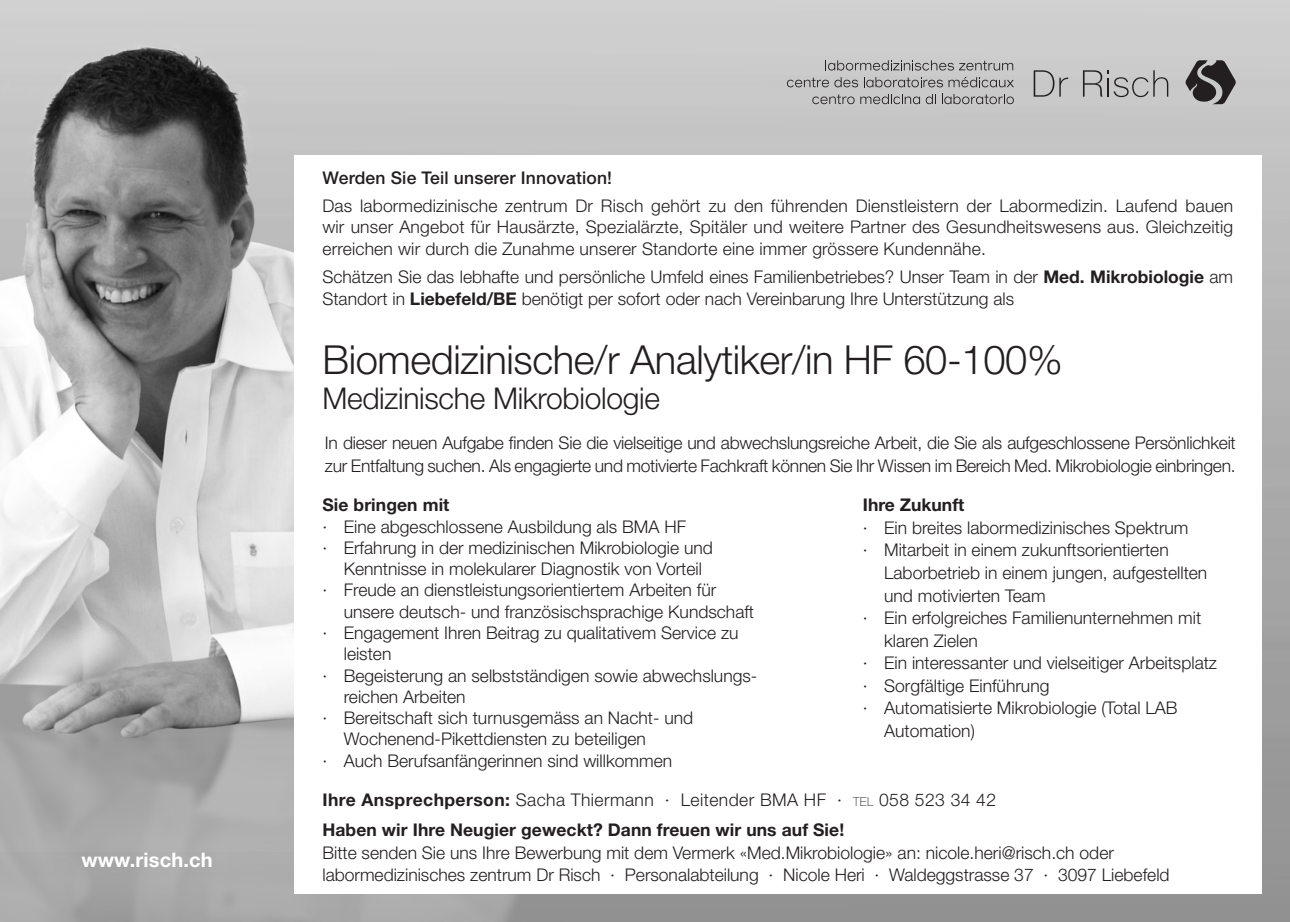
<style>
.page{position:relative;width:1290px;height:922px;background:#fff}
.page>*{position:absolute;margin:0;border:0;box-sizing:border-box;transform-origin:0 0}
.t1{font:300 40px "Ylbypr Helvetica Neue LT Std";letter-spacing:-.01em;color:#231f20}
.t2{font:300 30px "Ylbypr Helvetica Neue LT Std";letter-spacing:-.01em;color:#231f20}
.t3{font:700 20px "Gmblyj Helvetica Neue LT Std";letter-spacing:.01em;color:#fff}
.t4{font:300 17.5px/22.5px "Ylbypr Helvetica Neue LT Std";color:#231f20}
.t5{font:700 17.5px "Gmblyj Helvetica Neue LT Std";letter-spacing:.005em;color:#231f20}
.t6{font:300 17.5px "Ylbypr Helvetica Neue LT Std";letter-spacing:.025em;color:#231f20}
.t7{font:500 17.5px "Qdypqp Helvetica Neue LT Std";letter-spacing:.01em;color:#231f20}
.s1{font-family:"Gmblyj Helvetica Neue LT Std";font-weight:700}
.s2{font-family:"Xjxhbq Helvetica Neue LT Std";font-weight:100;font-size:12.25px}
</style>
<div class="page">
<img style="left:0;top:0;width:1290px;height:921px">
<div style="left:294px;top:155px;width:967px;height:737px;background:#fff"></div>
<svg style="left:926px;top:94px;width:10px;height:10px"></svg>
<svg style="left:942px;top:94px;width:71px;height:10px"></svg>
<svg style="left:860px;top:94px;width:60px;height:10px"></svg>
<svg style="left:812px;top:94px;width:42px;height:10px"></svg>
<svg style="left:825px;top:60px;width:188px;height:10px"></svg>
<svg style="left:787px;top:77px;width:227px;height:10px"></svg>
<svg style="left:1033px;top:70px;width:35px;height:27px"></svg>
<svg style="left:1083px;top:70px;width:85px;height:27px"></svg>
<svg style="left:1185px;top:60px;width:51px;height:44px"></svg>
<p class="t3" style="left:81px;top:847px;width:133px">www.risch.ch</p>
<p class="t7" style="left:322px;top:167px;width:291px">Werden Sie Teil unserer Innovation!</p>
<p class="t4" style="left:322px;top:194px;width:912px;text-align:justify">Das labormedizinische zentrum Dr Risch gehört zu den führenden Dienstleistern der Labormedizin. Laufend bauen wir unser Angebot für Hausärzte, Spezialärzte, Spitäler und weitere Partner des Gesundheitswesens aus. Gleichzeitig erreichen wir durch die Zunahme unserer Standorte eine immer grössere Kundennähe.</p>
<p class="t4" style="left:322px;top:265px;width:912px">Schätzen Sie das lebhafte und persönliche Umfeld eines Familienbetriebes? Unser Team in der <span class="s1">Med. Mikrobiologie</span> am<br>Standort in <span class="s1">Liebefeld/BE</span> benötigt per sofort oder nach Vereinbarung Ihre Unterstützung als</p>
<h1 class="t1" style="left:322px;top:335px;width:742px">Biomedizinische/r Analytiker/in HF 60-100%</h1>
<h2 class="t2" style="left:322px;top:379px;width:339px">Medizinische Mikrobiologie</h2>
<p class="t4" style="left:325px;top:431px;width:912px">In dieser neuen Aufgabe finden Sie die vielseitige und abwechslungsreiche Arbeit, die Sie als aufgeschlossene Persönlichkeit zur Entfaltung suchen. Als engagierte und motivierte Fachkraft können Sie Ihr Wissen im Bereich Med. Mikrobiologie einbringen.</p>
<p class="t5" style="left:322px;top:494px;width:128px">Sie bringen mit</p>
<p class="t4" style="left:322px;top:514px;width:365px">· Eine abgeschlossene Ausbildung als BMA HF</p>
<p class="t4" style="left:322px;top:536px;width:392px">· Erfahrung in der medizinischen Mikrobiologie und</p>
<p class="t4" style="left:344px;top:557px;width:360px">Kenntnisse in molekularer Diagnostik von Vorteil</p>
<p class="t4" style="left:322px;top:578px;width:395px">· Freude an dienstleistungsorientiertem Arbeiten für</p>
<p class="t4" style="left:344px;top:599px;width:412px">unsere deutsch- und französischsprachige Kundschaft</p>
<p class="t4" style="left:322px;top:621px;width:418px">· Engagement Ihren Beitrag zu qualitativem Service zu</p>
<p class="t4" style="left:344px;top:642px;width:49px">leisten</p>
<p class="t4" style="left:322px;top:663px;width:436px">· Begeisterung an selbstständigen sowie abwechslungs-</p>
<p class="t4" style="left:344px;top:684px;width:123px">reichen Arbeiten</p>
<p class="t4" style="left:322px;top:706px;width:372px">· Bereitschaft sich turnusgemäss an Nacht- und</p>
<p class="t4" style="left:344px;top:727px;width:304px">Wochenend-Pikettdiensten zu beteiligen</p>
<p class="t4" style="left:322px;top:748px;width:351px">· Auch Berufsanfängerinnen sind willkommen</p>
<p class="t6" style="left:322px;top:789px;width:675px"><span class="s1">Ihre Ansprechperson:</span> Sacha Thiermann · Leitender BMA HF · <span class="s2">tel</span> 058 523 34 42</p>
<p class="t5" style="left:322px;top:818px;width:523px">Haben wir Ihre Neugier geweckt? Dann freuen wir uns auf Sie!</p>
<p class="t4" style="left:322px;top:840px;width:849px">Bitte senden Sie uns Ihre Bewerbung mit dem Vermerk «Med.Mikrobiologie» an: nicole.heri@risch.ch oder labormedizinisches zentrum Dr Risch · Personalabteilung · Nicole Heri · Waldeggstrasse 37 · 3097 Liebefeld</p>
<p class="t5" style="left:863px;top:494px;width:103px">Ihre Zukunft</p>
<p class="t4" style="left:863px;top:516px;width:327px">· Ein breites labormedizinisches Spektrum · Mitarbeit in einem zukunftsorientierten</p>
<p class="t4" style="left:884px;top:561px;width:325px">Laborbetrieb in einem jungen, aufgestellten</p>
<p class="t4" style="left:884px;top:583px;width:163px">und motivierten Team</p>
<p class="t4" style="left:863px;top:606px;width:340px">· Ein erfolgreiches Familienunternehmen mit</p>
<p class="t4" style="left:884px;top:628px;width:95px">klaren Zielen</p>
<p class="t4" style="left:863px;top:651px;width:356px">· Ein interessanter und vielseitiger Arbeitsplatz</p>
<p class="t4" style="left:863px;top:673px;width:188px">· Sorgfältige Einführung</p>
<p class="t4" style="left:863px;top:696px;width:316px">· Automatisierte Mikrobiologie (Total LAB</p>
<p class="t4" style="left:884px;top:718px;width:92px">Automation)</p>
</div>
